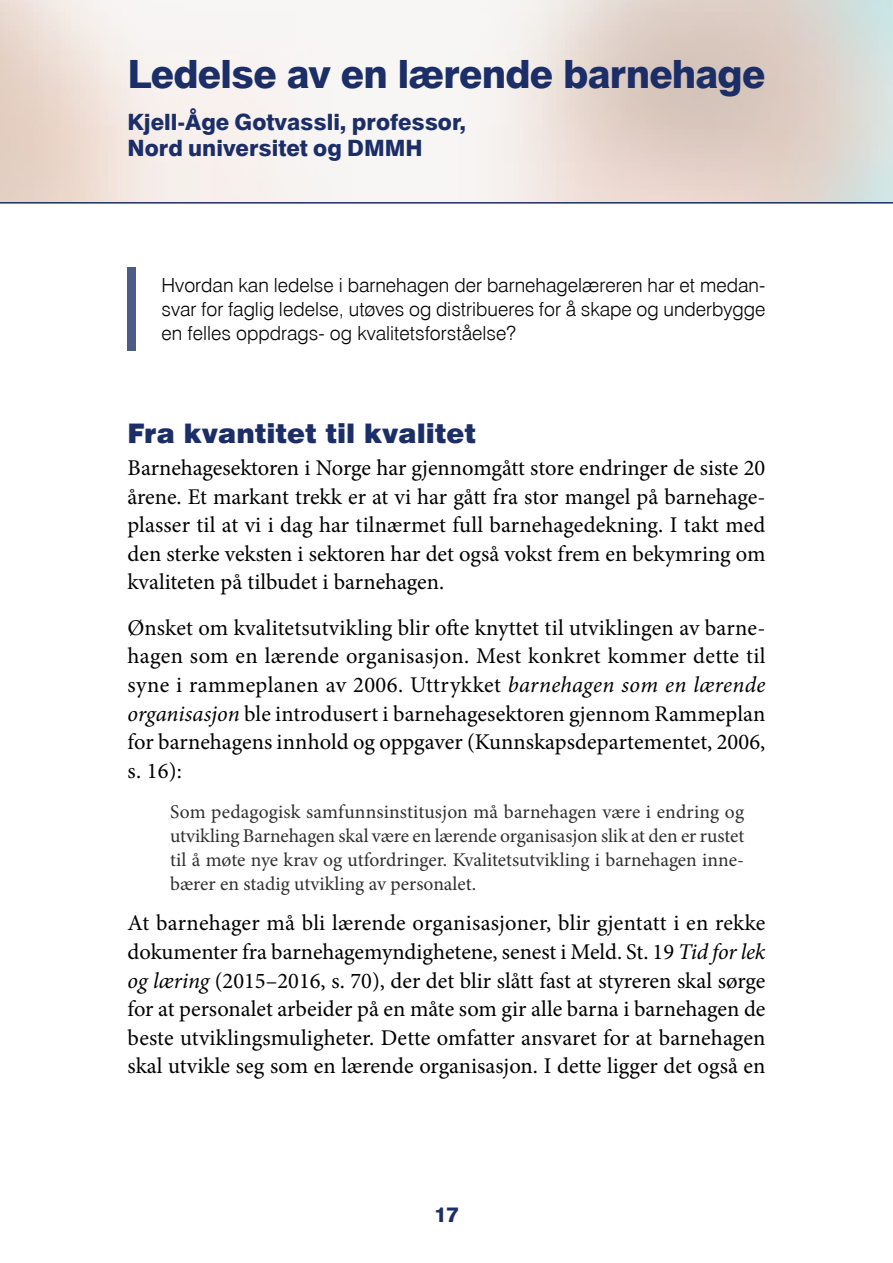
<style>
.page{position:relative;width:893px;height:1263px;background:#fff}
.page>*{position:absolute;margin:0;border:0;box-sizing:border-box;transform-origin:0 0}
.t1{font:39px "Swis 721 Hv EU";letter-spacing:-.02em;color:#1b2e68}
.t2{font:27px "Swis 721 Blk EU";color:#1b2e68}
.t3{font:22.5px/28.5px "Minion Pro";color:#000;text-align:justify}
.t4{font:22.5px/25.5px "Swis 721 Hv EU";color:#1b2e68}
.t5{font:21px "Swis 721 Hv EU";color:#1b2e68}
.t6{font:19.5px/24px "Minion Pro";color:#2f2f2f;text-align:justify}
.t7{font:19.5px/24px "Swis 721 Lt EU";color:#000;text-align:justify}
.s1{font-style:italic}
</style>
<div class="page">
<hr style="left:0;top:202px;width:893px;height:2px;background:#1b2e68">
<div style="left:128px;top:267px;width:8px;height:84px;background:#4d5b87"></div>
<h1 class="t1" style="left:128px;top:50px;width:639px">Ledelse av en lærende barnehage</h1>
<p class="t4" style="left:128px;top:110px;width:340px">Kjell-Åge Gotvassli, professor,<br>Nord universitet og DMMH</p>
<p class="t7" style="left:162px;top:274px;width:605px">Hvordan kan ledelse i barnehagen der barnehagelæreren har et medan&shy;svar for faglig ledelse, utøves og distribueres for å skape og underbygge en felles oppdrags- og kvalitetsforståelse?</p>
<p class="t2" style="left:128px;top:416px;width:350px">Fra kvantitet til kvalitet</p>
<p class="t3" style="left:128px;top:454px;width:639px">Barnehagesektoren i Norge har gjennomgått store endringer de siste 20 årene. Et markant trekk er at vi har gått fra stor mangel på barnehage&shy;plasser til at vi i dag har tilnærmet full barnehagedekning. I takt med den sterke veksten i sektoren har det også vokst frem en bekymring om kvaliteten på tilbudet i barnehagen.</p>
<p class="t3" style="left:128px;top:614px;width:639px">Ønsket om kvalitetsutvikling blir ofte knyttet til utviklingen av barne&shy;hagen som en lærende organisasjon. Mest konkret kommer dette til syne i rammeplanen av 2006. Uttrykket <span class="s1">barnehagen som en lærende organisasjon</span> ble introdusert i barnehagesektoren gjennom Rammeplan for barnehagens innhold og oppgaver (Kunnskapsdepartementet, 2006, s. 16):</p>
<p class="t6" style="left:170px;top:800px;width:576px">Som pedagogisk samfunnsinstitusjon må barnehagen være i endring og utvikling Barnehagen skal være en lærende organisasjon slik at den er rustet til å møte nye krav og utfordringer. Kvalitetsutvikling i barnehagen inne&shy;bærer en stadig utvikling av personalet.</p>
<p class="t3" style="left:128px;top:909px;width:639px">At barnehager må bli lærende organisasjoner, blir gjentatt i en rekke dokumenter fra barnehagemyndighetene, senest i Meld. St. 19 <span class="s1">Tid for lek og læring</span> (2015–2016, s. 70), der det blir slått fast at styreren skal sørge for at personalet arbeider på en måte som gir alle barna i barnehagen de beste utviklingsmuligheter. Dette omfatter ansvaret for at barnehagen skal utvikle seg som en lærende organisasjon. I dette ligger det også en</p>
<p class="t5" style="left:434px;top:1202px;width:26px">17</p>
</div>
